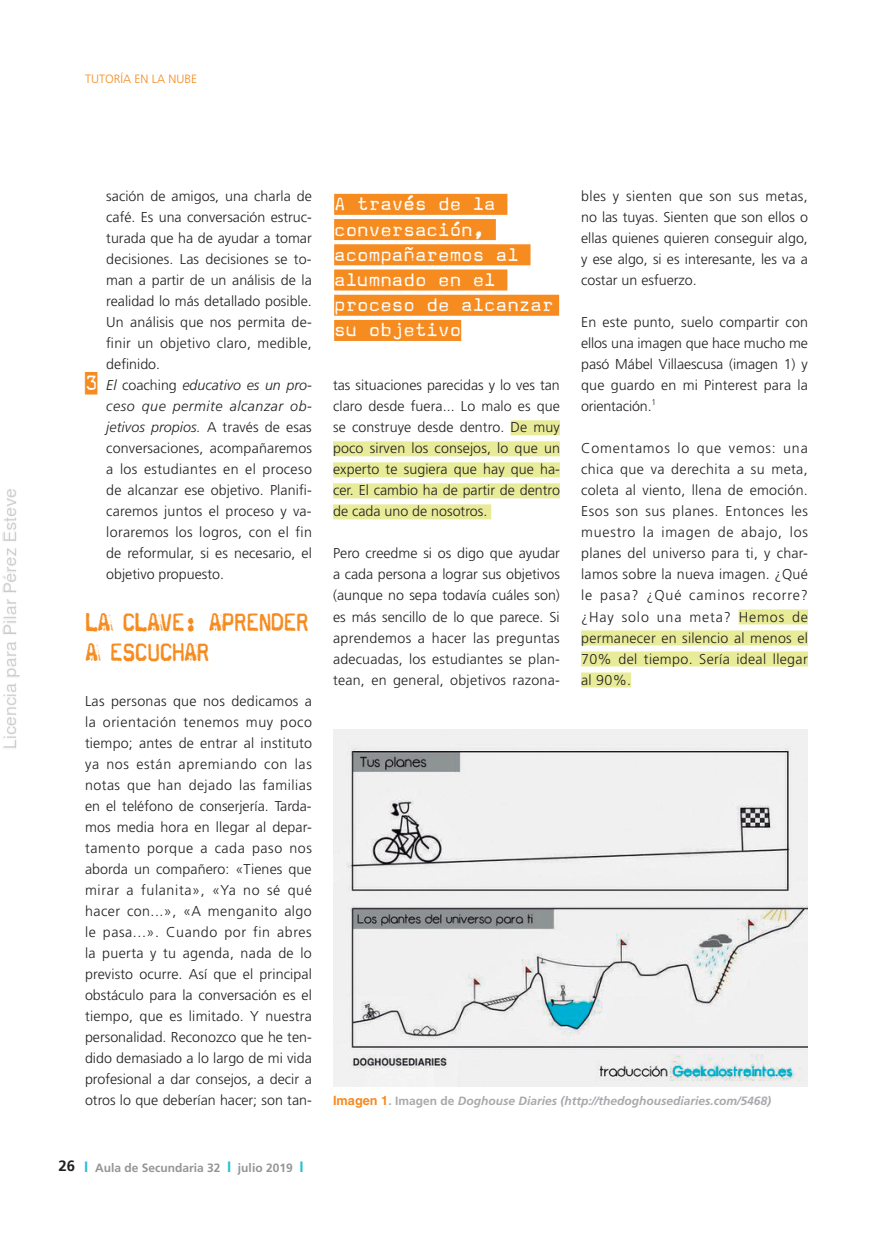
<style>
.page{position:relative;width:893px;height:1234px;background:#fff}
.page>*{position:absolute;margin:0;border:0;box-sizing:border-box;transform-origin:0 0}
.t1{font:27px/30px "Magda Extra";letter-spacing:-.04em;color:#f68b1f;scale:.9 1}
.t2{font:21px/25.2px "Magda Text";color:#fff}
.t3{font:300 14.25px/21px "Frutiger LT Std";letter-spacing:.005em;color:#231f20;text-align:justify}
.t4{font:italic 300 14.25px "Frutiger LT Std";letter-spacing:.005em;color:#231f20}
.t5{font:300 14.25px "Frutiger LT Std";letter-spacing:.025em;color:#231f20}
.t6{font:italic 300 14.25px "Frutiger LT Std";letter-spacing:.035em;color:#231f20}
.t7{font:italic 700 12px "Frutiger LT Std";color:#a8a9ad}
.t8{font:700 12px "Frutiger LT Std";color:#939598}
.t9{font:300 12px "Frutiger LT Std";color:#f68b1f}
.s1{font-family:"Magda Cameo";font-weight:400;font-style:normal;font-size:22.5px;color:#f68b1f}
.s2{font-style:normal}
.s3{font-size:15px;color:#231f20}
.s4{font-size:15px;color:#28bfd0}
.s5{font-family:"Helvetica LT Std";font-style:normal;font-size:12.75px;color:#f68b1f}
</style>
<div class="page">
<img style="left:2px;top:193px;width:806px;height:894px">
<p class="t9" style="left:85px;top:72px;width:114px">TUTORÍA EN LA NUBE</p>
<p class="t3" style="left:106px;top:186px;width:207px">sación de amigos, una charla de</p>
<p class="t3" style="left:106px;top:207px;width:207px">café. Es una conversación estruc-</p>
<p class="t3" style="left:106px;top:228px;width:207px">turada que ha de ayudar a tomar</p>
<p class="t3" style="left:106px;top:249px;width:207px">decisiones. Las decisiones se to-</p>
<p class="t3" style="left:106px;top:270px;width:207px">man a partir de un análisis de la</p>
<p class="t3" style="left:106px;top:291px;width:207px">realidad lo más detallado posible.</p>
<p class="t3" style="left:106px;top:312px;width:207px">Un análisis que nos permita de-</p>
<p class="t3" style="left:106px;top:333px;width:207px">finir un objetivo claro, medible,</p>
<p class="t3" style="left:106px;top:354px;width:55px">definido.</p>
<p class="t4" style="left:85px;top:377px;width:228px"><span class="s1">3</span> El <span class="s2">coaching</span> educativo es un pro-</p>
<p class="t6" style="left:106px;top:398px;width:207px">ceso que permite alcanzar ob-</p>
<p class="t4" style="left:106px;top:419px;width:207px">jetivos propios. <span class="s2">A través de esas</span></p>
<p class="t3" style="left:106px;top:438px;width:207px">conversaciones, acompañaremos</p>
<p class="t5" style="left:106px;top:461px;width:207px">a los estudiantes en el proceso</p>
<p class="t3" style="left:106px;top:480px;width:207px">de alcanzar ese objetivo. Planifi-</p>
<p class="t3" style="left:106px;top:501px;width:207px">caremos juntos el proceso y va-</p>
<p class="t5" style="left:106px;top:524px;width:207px">loraremos los logros, con el fin</p>
<p class="t3" style="left:106px;top:543px;width:207px">de reformular, si es necesario, el</p>
<p class="t3" style="left:106px;top:564px;width:119px">objetivo propuesto.</p>
<h1 class="t1" style="left:85px;top:607px;width:250px">LA CLAVE: APRENDER<br>A ESCUCHAR</h1>
<p class="t3" style="left:85px;top:690px;width:228px">Las personas que nos dedicamos a la orientación tenemos muy poco tiempo; antes de entrar al instituto ya nos están apremiando con las notas que han dejado las familias en el teléfono de conserjería. Tarda&shy;mos media hora en llegar al depar&shy;tamento porque a cada paso nos aborda un compañero: «Tienes que mirar a fulanita», «Ya no sé qué hacer con...», «A menganito algo le pasa...». Cuando por fin abres la puerta y tu agenda, nada de lo previsto ocurre. Así que el principal obstáculo para la conversación es el tiempo, que es limitado. Y nuestra personalidad. Reconozco que he ten&shy;dido demasiado a lo largo de mi vida profesional a dar consejos, a decir a otros lo que deberían hacer; son tan-</p>
<p class="t8" style="left:59px;top:1160px;width:246px"><span class="s3">26</span> <span class="s4">I</span> Aula de Secundaria 32 <span class="s4">I</span> julio 2019 <span class="s4">I</span></p>
<h2 class="t2" style="left:334px;top:191px;width:221px">A través de la conversación, acompañaremos al alumnado en el proceso de alcanzar su objetivo</h2>
<p class="t3" style="left:333px;top:375px;width:228px">tas situaciones parecidas y lo ves tan claro desde fuera... Lo malo es que se construye desde dentro. De muy poco sirven los consejos, lo que un experto te sugiera que hay que ha&shy;cer. El cambio ha de partir de dentro de cada uno de nosotros.</p>
<p class="t3" style="left:333px;top:543px;width:228px">Pero creedme si os digo que ayudar a cada persona a lograr sus objetivos (aunque no sepa todavía cuáles son) es más sencillo de lo que parece. Si aprendemos a hacer las preguntas adecuadas, los estudiantes se plan&shy;tean, en general, objetivos razona-</p>
<p class="t3" style="left:581px;top:186px;width:228px">bles y sienten que son sus metas, no las tuyas. Sienten que son ellos o ellas quienes quieren conseguir algo, y ese algo, si es interesante, les va a costar un esfuerzo.</p>
<p class="t3" style="left:581px;top:312px;width:228px">En este punto, suelo compartir con ellos una imagen que hace mucho me pasó Mábel Villaescusa (imagen 1) y que guardo en mi Pinterest para la orientación.<sup>1</sup></p>
<p class="t3" style="left:581px;top:438px;width:228px">Comentamos lo que vemos: una chica que va derechita a su meta, coleta al viento, llena de emoción.<br>Esos son sus planes. Entonces les muestro la imagen de abajo, los planes del universo para ti, y char&shy;lamos sobre la nueva imagen. ¿Qué le pasa? ¿Qué caminos recorre? ¿Hay solo una meta? Hemos de permanecer en silencio al menos el 70% del tiempo. Sería ideal llegar al 90%.</p>
<p class="t7" style="left:333px;top:1092px;width:439px"><span class="s5">Imagen 1</span><span class="s2">. Imagen de</span> Doghouse Diaries (http://thedoghousediaries.com/5468)</p>
</div>
